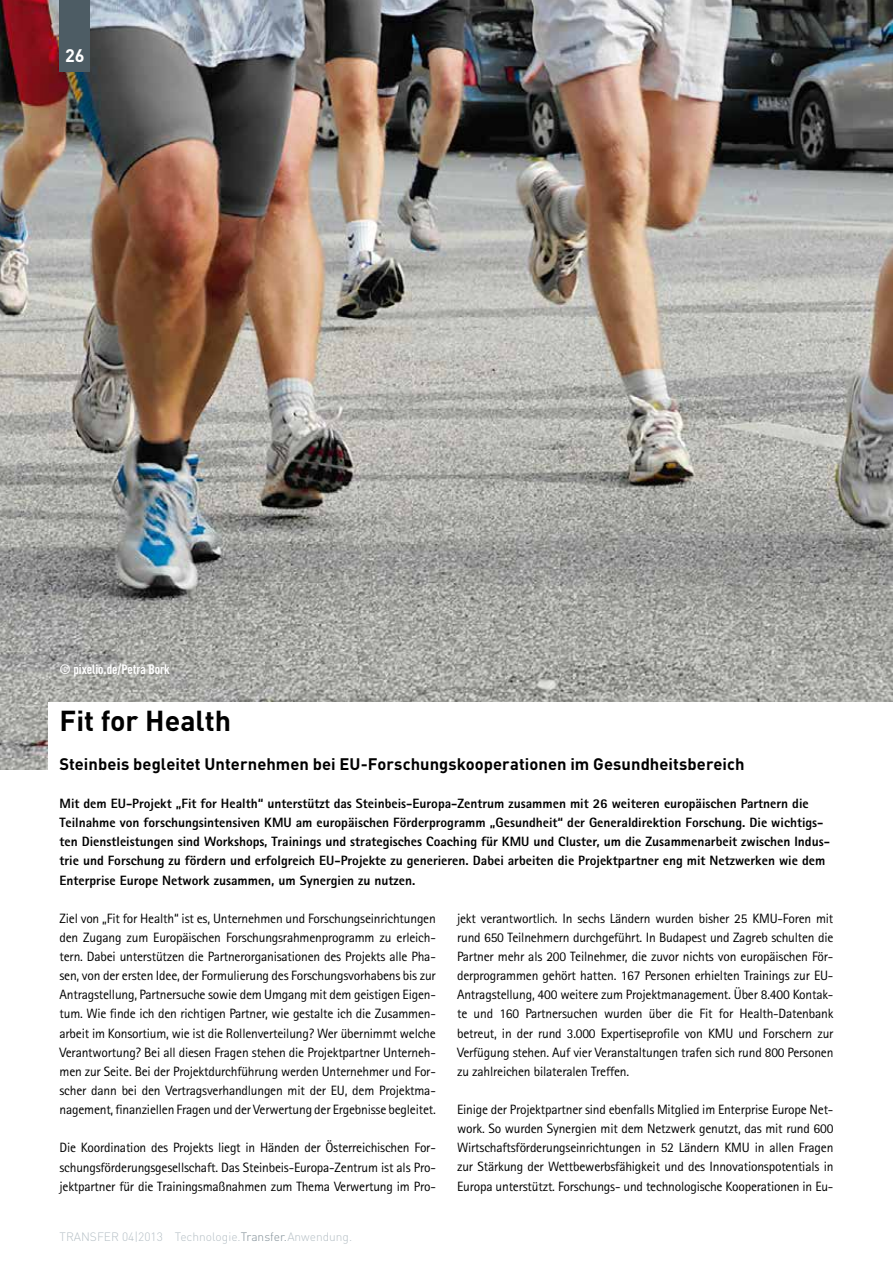
<style>
.page{position:relative;width:893px;height:1263px;background:#fff}
.page>*{position:absolute;margin:0;border:0;box-sizing:border-box;transform-origin:0 0}
.t1{font:700 28.5px "DINOT";color:#000}
.t2{font:700 18px "DINOT";color:#fff}
.t3{font:700 16.5px "DINOT";letter-spacing:.005em;color:#000}
.t4{font:13.5px/19.2px "Agfa Rotis Sans Serif";letter-spacing:-.015em;color:#000;text-align:justify}
.t5{font:800 13.5px/19.2px "Agfa Rotis Sans Serif";color:#000}
.t6{font:700 condensed 13.5px "DINOT";color:#fff}
.t7{font:300 12px "DINOT";color:#b6c0c6}
.s1{color:#818f97}
</style>
<div class="page">
<img style="left:0;top:0;width:893px;height:770px">
<div style="left:60px;top:0;width:30px;height:71px;background:#4d5c64"></div>
<div style="left:49px;top:703px;width:844px;height:86px;background:#fff"></div>
<h2 class="t2" style="left:65px;top:43px;width:21px">26</h2>
<p class="t6" style="left:60px;top:661px;width:112px">© pixelio.de/Petra Bork</p>
<h1 class="t1" style="left:60px;top:702px;width:173px">Fit for Health</h1>
<p class="t3" style="left:60px;top:753px;width:686px">Steinbeis begleitet Unternehmen bei EU-Forschungskooperationen im Gesundheitsbereich</p>
<p class="t5" style="left:60px;top:794px;width:772px">Mit dem EU-Projekt „Fit for Health“ unterstützt das Steinbeis-Europa-Zentrum zusammen mit 26 weiteren europäischen Partnern die Teilnahme von forschungsintensiven KMU am europäischen Förderprogramm „Gesundheit“ der Generaldirektion Forschung. Die wichtigs&shy;ten Dienstleistungen sind Workshops, Trainings und strategisches Coaching für KMU und Cluster, um die Zusammenarbeit zwischen Indus&shy;trie und Forschung zu fördern und erfolgreich EU-Projekte zu generieren. Dabei arbeiten die Projektpartner eng mit Netzwerken wie dem Enterprise Europe Network zusammen, um Synergien zu nutzen.</p>
<p class="t4" style="left:60px;top:908px;width:378px">Ziel von „Fit for Health“ ist es, Unternehmen und Forschungseinrichtungen den Zugang zum Europäischen Forschungsrahmenprogramm zu erleich&shy;tern. Dabei unterstützen die Partnerorganisationen des Projekts alle Pha&shy;sen, von der ersten Idee, der Formulierung des Forschungsvorhabens bis zur Antragstellung, Partnersuche sowie dem Umgang mit dem geistigen Eigen&shy;tum. Wie finde ich den richtigen Partner, wie gestalte ich die Zusammen&shy;arbeit im Konsortium, wie ist die Rollenverteilung? Wer übernimmt welche Verantwortung? Bei all diesen Fragen stehen die Projektpartner Unterneh&shy;men zur Seite. Bei der Projektdurchführung werden Unternehmer und For&shy;scher dann bei den Vertragsverhandlungen mit der EU, dem Projektma&shy;nagement, finanziellen Fragen und der Verwertung der Ergebnisse begleitet.</p>
<p class="t4" style="left:60px;top:1138px;width:378px">Die Koordination des Projekts liegt in Händen der Österreichischen For&shy;schungsförderungsgesellschaft. Das Steinbeis-Europa-Zentrum ist als Pro&shy;jektpartner für die Trainingsmaßnahmen zum Thema Verwertung im Pro-</p>
<p class="t7" style="left:60px;top:1229px;width:294px">TRANSFER 04|2013 Technologie.<span class="s1">Transfer.</span>Anwendung.</p>
<p class="t4" style="left:457px;top:908px;width:378px">jekt verantwortlich. In sechs Ländern wurden bisher 25 KMU-Foren mit rund 650 Teilnehmern durchgeführt. In Budapest und Zagreb schulten die Partner mehr als 200 Teilnehmer, die zuvor nichts von europäischen För&shy;derprogrammen gehört hatten. 167 Personen erhielten Trainings zur EU-Antragstellung, 400 weitere zum Projektmanagement. Über 8.400 Kontak&shy;te und 160 Partnersuchen wurden über die Fit for Health-Datenbank betreut, in der rund 3.000 Expertiseprofile von KMU und Forschern zur Verfügung stehen. Auf vier Veranstaltungen trafen sich rund 800 Personen zu zahlreichen bilateralen Treffen.</p>
<p class="t4" style="left:457px;top:1100px;width:378px">Einige der Projektpartner sind ebenfalls Mitglied im Enterprise Europe Net&shy;work. So wurden Synergien mit dem Netzwerk genutzt, das mit rund 600<br>Wirtschaftsförderungseinrichtungen in 52 Ländern KMU in allen Fragen zur Stärkung der Wettbewerbsfähigkeit und des Innovationspotentials in Europa unterstützt. Forschungs- und technologische Kooperationen in Eu-</p>
</div>
